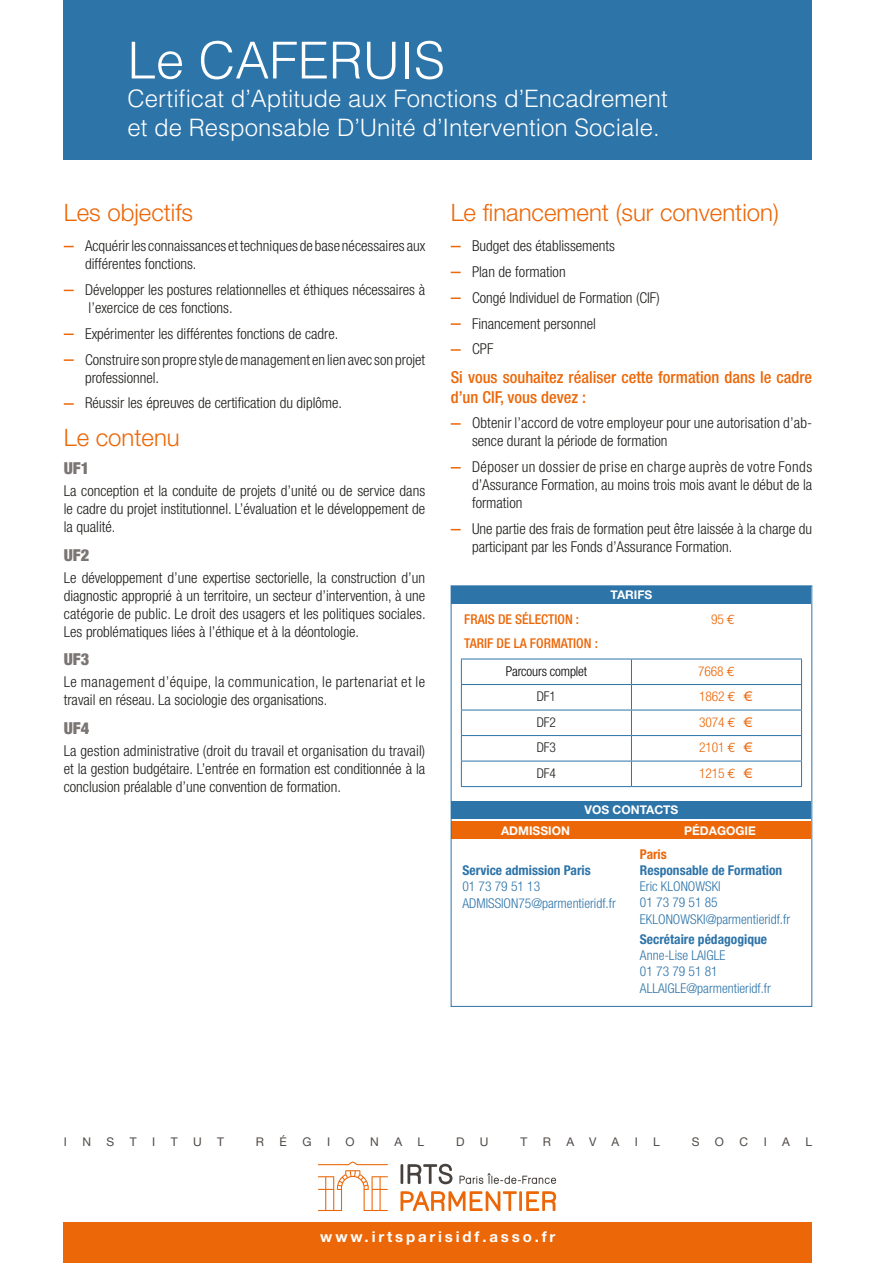
<style>
.page{position:relative;width:893px;height:1263px;background:#fff}
.page>*{position:absolute;margin:0;border:0;box-sizing:border-box;transform-origin:0 0}
.t1{font:300 51px "Helvetica";color:#fff}
.t2{font:300 24px/28.8px "Helvetica";color:#fff}
.t3{font:300 24px "Helvetica Neue";color:#ec6708}
.t4{font:500 condensed 16.5px/19.8px "Helvetica Neue";color:#ec6708}
.t5{font:900 condensed 16.5px "Helvetica Neue";color:#7a7573}
.t6{font:300 condensed 15px/18px "Helvetica Neue";color:#1d1d1b}
.t7{font:300 condensed 15px/18px "Helvetica Neue";letter-spacing:.03em;color:#1d1d1b}
.t8{font:700 15px "Helvetica Neue";letter-spacing:.19em;color:#fff}
.t9{font:300 condensed 13.5px/16.2px "Helvetica Neue";color:#2d74a9}
.t10{font:700 condensed 13.5px "Helvetica Neue";color:#2d74a9}
.t11{font:500 condensed 13.5px "Helvetica Neue";color:#ec6708}
.t12{font:300 condensed 13.5px "Helvetica Neue";letter-spacing:-.01em;color:#ec6708}
.t13{font:300 condensed 13.5px "Helvetica Neue";letter-spacing:-.01em;color:#000}
.t14{font:300 condensed 13.5px "Helvetica Neue";letter-spacing:-.01em;color:#1d1d1b}
.t15{font:700 condensed 13.5px "Helvetica Neue";color:#ec6708}
.t16{font:700 12px "Helvetica Neue";color:#fff}
.t17{font:12px "Helvetica Neue";color:#504b48}
.s1{font-family:"Euro Mono";font-weight:400;font-stretch:normal}
</style>
<div class="page">
<svg style="left:64px;top:333px;width:10px;height:2px"></svg>
<svg style="left:64px;top:359px;width:10px;height:2px"></svg>
<svg style="left:64px;top:403px;width:10px;height:2px"></svg>
<svg style="left:451px;top:297px;width:10px;height:2px"></svg>
<svg style="left:451px;top:323px;width:10px;height:2px"></svg>
<svg style="left:451px;top:349px;width:10px;height:2px"></svg>
<svg style="left:451px;top:423px;width:10px;height:2px"></svg>
<div style="left:64px;top:0;width:748px;height:159px;background:#2d74a9"></div>
<svg style="left:400px;top:1191px;width:117px;height:20px"></svg>
<hr style="left:519px;top:1191px;width:3px;height:20px;background:#ec6708">
<svg style="left:526px;top:1191px;width:30px;height:20px"></svg>
<hr style="left:400px;top:1164px;width:3px;height:20px;background:#47413d">
<svg style="left:407px;top:1164px;width:45px;height:20px"></svg>
<svg style="left:459px;top:1173px;width:97px;height:11px"></svg>
<svg style="left:318px;top:1161px;width:70px;height:50px"></svg>
<div style="left:64px;top:1223px;width:748px;height:40px;background:#ec6708"></div>
<div style="left:451px;top:586px;width:360px;height:17px;background:#2d74a9"></div>
<svg style="left:461px;top:659px;width:341px;height:127px"></svg>
<hr style="left:461px;top:786px;width:170px;height:1px;background:#2d74a9">
<hr style="left:631px;top:786px;width:171px;height:1px;background:#2d74a9">
<div style="left:451px;top:801px;width:360px;height:17px;background:#2d74a9"></div>
<div style="left:451px;top:821px;width:360px;height:17px;background:#ec6708"></div>
<div style="left:451px;top:585px;width:361px;height:422px;border:1px solid #2d74a9"></div>
<h1 class="t1" style="left:128px;top:29px;width:319px">Le CAFERUIS</h1>
<h2 class="t2" style="left:128px;top:84px;width:542px">Certificat d’Aptitude aux Fonctions d’Encadrement et de Responsable D’Unité d’Intervention Sociale.</h2>
<h2 class="t3" style="left:64px;top:198px;width:131px">Les objectifs</h2>
<p class="t6" style="left:85px;top:237px;width:342px">Acquérir les connaissances et techniques de base nécessaires aux différentes fonctions.</p>
<p class="t6" style="left:85px;top:280px;width:342px">Développer les postures relationnelles et éthiques nécessaires à l’exercice de ces fonctions.</p>
<p class="t6" style="left:85px;top:320px;width:342px;line-height:25.8px">Expérimenter les différentes fonctions de cadre.<br>Construire son propre style de management en lien avec son projet</p>
<p class="t6" style="left:85px;top:364px;width:259px;line-height:25.8px">professionnel.<br>Réussir les épreuves de certification du diplôme.</p>
<h2 class="t3" style="left:64px;top:423px;width:118px">Le contenu</h2>
<p class="t5" style="left:64px;top:458px;width:27px">UF1</p>
<p class="t6" style="left:64px;top:482px;width:363px;text-align:justify">La conception et la conduite de projets d’unité ou de service dans le cadre du projet institutionnel. L’évaluation et le développement de la qualité.</p>
<p class="t5" style="left:64px;top:545px;width:27px">UF2</p>
<p class="t6" style="left:64px;top:568px;width:363px;text-align:justify">Le développement d’une expertise sectorielle, la construction d’un diagnostic approprié à un territoire, un secteur d’intervention, à une catégorie de public. Le droit des usagers et les politiques sociales.<br>Les problématiques liées à l’éthique et à la déontologie.</p>
<p class="t5" style="left:64px;top:649px;width:27px">UF3</p>
<p class="t7" style="left:64px;top:673px;width:363px">Le management d’équipe, la communication, le partenariat et le travail en réseau. La sociologie des organisations.</p>
<p class="t5" style="left:64px;top:718px;width:27px">UF4</p>
<p class="t6" style="left:64px;top:742px;width:363px;text-align:justify">La gestion administrative (droit du travail et organisation du travail) et la gestion budgétaire. L’entrée en formation est conditionnée à la conclusion préalable d’une convention de formation.</p>
<h2 class="t3" style="left:451px;top:198px;width:330px">Le financement (sur convention)</h2>
<p class="t6" style="left:472px;top:233px;width:189px;line-height:25.8px">Budget des établissements<br>Plan de formation<br>Congé Individuel de Formation (CIF)<br>Financement personnel<br>CPF</p>
<p class="t4" style="left:451px;top:367px;width:363px">Si vous souhaitez réaliser cette formation dans le cadre d’un CIF, vous devez :</p>
<p class="t6" style="left:472px;top:414px;width:342px">Obtenir l’accord de votre employeur pour une autorisation d’ab&shy;sence durant la période de formation</p>
<p class="t6" style="left:472px;top:458px;width:342px;text-align:justify">Déposer un dossier de prise en charge auprès de votre Fonds d’Assurance Formation, au moins trois mois avant le début de la formation</p>
<p class="t6" style="left:472px;top:520px;width:342px">Une partie des frais de formation peut être laissée à la charge du participant par les Fonds d’Assurance Formation.</p>
<p class="t16" style="left:611px;top:588px;width:43px">TARIFS</p>
<p class="t11" style="left:464px;top:611px;width:116px">FRAIS DE SÉLECTION :</p>
<p class="t12" style="left:711px;top:611px;width:25px">95 <span class="s1">E</span></p>
<p class="t11" style="left:464px;top:635px;width:135px">TARIF DE LA FORMATION :</p>
<p class="t13" style="left:506px;top:663px;width:83px">Parcours complet</p>
<p class="t12" style="left:698px;top:663px;width:38px">7668 <span class="s1">E</span></p>
<p class="t14" style="left:537px;top:689px;width:21px">DF1</p>
<p class="t12" style="left:699px;top:689px;width:38px">1862 <span class="s1">E</span></p>
<p class="t14" style="left:537px;top:714px;width:21px">DF2</p>
<p class="t12" style="left:699px;top:714px;width:38px">3074 <span class="s1">E</span></p>
<p class="t14" style="left:537px;top:740px;width:21px">DF3</p>
<p class="t12" style="left:699px;top:740px;width:38px">2101 <span class="s1">E</span></p>
<p class="t14" style="left:537px;top:765px;width:21px">DF4</p>
<p class="t12" style="left:699px;top:765px;width:38px">1215 <span class="s1">E</span></p>
<p class="t16" style="left:585px;top:803px;width:95px">VOS CONTACTS</p>
<p class="t16" style="left:501px;top:823px;width:70px">ADMISSION</p>
<p class="t16" style="left:684px;top:823px;width:73px">PÉDAGOGIE</p>
<p class="t10" style="left:462px;top:862px;width:130px">Service admission Paris</p>
<p class="t9" style="left:462px;top:878px;width:155px">01 73 79 51 13<br>ADMISSION75@parmentieridf.fr</p>
<p class="t15" style="left:640px;top:846px;width:28px">Paris</p>
<p class="t10" style="left:640px;top:862px;width:144px">Responsable de Formation</p>
<p class="t9" style="left:640px;top:878px;width:152px">Eric KLONOWSKI<br>01 73 79 51 85<br>EKLONOWSKI@parmentieridf.fr</p>
<p class="t10" style="left:640px;top:931px;width:129px">Secrétaire pédagogique</p>
<p class="t9" style="left:640px;top:947px;width:133px">Anne-Lise LAIGLE<br>01 73 79 51 81<br>ALLAIGLE@parmentieridf.fr</p>
<p class="t17" style="left:64px;top:1134px;width:5px">I</p>
<p class="t17" style="left:82px;top:1134px;width:10px">N</p>
<p class="t17" style="left:107px;top:1134px;width:9px">S</p>
<p class="t17" style="left:130px;top:1134px;width:8px">T</p>
<p class="t17" style="left:152px;top:1134px;width:5px">I</p>
<p class="t17" style="left:171px;top:1134px;width:8px">T</p>
<p class="t17" style="left:193px;top:1134px;width:10px">U</p>
<p class="t17" style="left:217px;top:1134px;width:8px">T</p>
<p class="t17" style="left:256px;top:1134px;width:10px">R</p>
<p class="t17" style="left:280px;top:1134px;width:9px">É</p>
<p class="t17" style="left:302px;top:1134px;width:11px">G</p>
<p class="t17" style="left:327px;top:1134px;width:5px">I</p>
<p class="t17" style="left:346px;top:1134px;width:11px">O</p>
<p class="t17" style="left:370px;top:1134px;width:10px">N</p>
<p class="t17" style="left:394px;top:1134px;width:9px">A</p>
<p class="t17" style="left:418px;top:1134px;width:8px">L</p>
<p class="t17" style="left:456px;top:1134px;width:10px">D</p>
<p class="t17" style="left:480px;top:1134px;width:10px">U</p>
<p class="t17" style="left:520px;top:1134px;width:8px">T</p>
<p class="t17" style="left:543px;top:1134px;width:10px">R</p>
<p class="t17" style="left:566px;top:1134px;width:54px">AVA</p>
<p class="t17" style="left:635px;top:1134px;width:5px">I</p>
<p class="t17" style="left:653px;top:1134px;width:8px">L</p>
<p class="t17" style="left:692px;top:1134px;width:9px">S</p>
<p class="t17" style="left:715px;top:1134px;width:11px">O</p>
<p class="t17" style="left:739px;top:1134px;width:10px">C</p>
<p class="t17" style="left:764px;top:1134px;width:5px">I</p>
<p class="t17" style="left:782px;top:1134px;width:9px">A</p>
<p class="t17" style="left:805px;top:1134px;width:8px">L</p>
<p class="t8" style="left:320px;top:1227px;width:237px">www.irtsparisidf.asso.fr</p>
</div>
